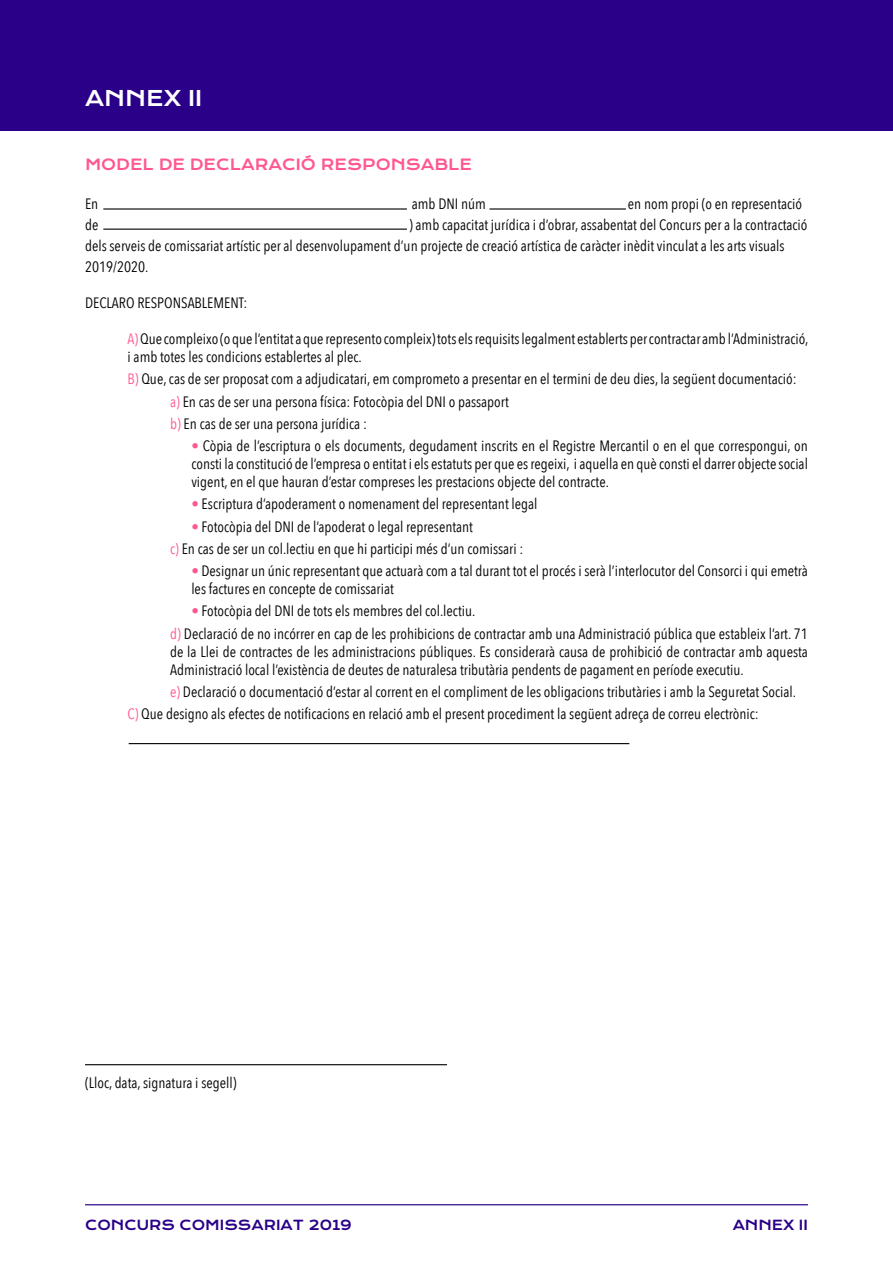
<style>
.page{position:relative;width:893px;height:1263px;background:#fff}
.page>*{position:absolute;margin:0;border:0;box-sizing:border-box;transform-origin:0 0}
.t1{font:21px "Krona One";color:#fff}
.t2{font:15px/18px "Avenir Next Condensed";color:#000}
.t3{font:15px "Krona One";color:#ff5791}
.t4{font:13.5px "Krona One";color:#290087}
.s1{color:#ff5791}
</style>
<div class="page">
<hr style="left:85px;top:1204px;width:723px;height:1px;background:#290087">
<div style="left:0;top:1px;width:893px;height:130px;background:#290087"></div>
<hr style="left:103px;top:208px;width:304px;height:2px;background:#000">
<hr style="left:489px;top:208px;width:137px;height:2px;background:#000">
<hr style="left:103px;top:229px;width:304px;height:1px;background:#000">
<hr style="left:129px;top:743px;width:500px;height:1px;background:#000">
<hr style="left:85px;top:1064px;width:362px;height:1px;background:#000">
<h1 class="t1" style="left:85px;top:85px;width:119px">ANNEX II</h1>
<p class="t3" style="left:85px;top:155px;width:388px">MODEL DE DECLARACIÓ RESPONSABLE</p>
<p class="t2" style="left:85px;top:194px;width:15px">En</p>
<p class="t2" style="left:412px;top:194px;width:76px">amb DNI núm</p>
<p class="t2" style="left:628px;top:194px;width:176px">en nom propi (o en representació</p>
<p class="t2" style="left:85px;top:215px;width:15px">de</p>
<p class="t2" style="left:85px;top:214px;width:724px;line-height:21px;text-indent:324px">) amb capacitat jurídica i d’obrar, assabentat del Concurs per a la contractació dels serveis de comissariat artístic per al desenvolupament d’un projecte de creació artística de caràcter inèdit vinculat a les arts visuals<br>2019/2020.</p>
<p class="t2" style="left:85px;top:293px;width:164px">DECLARO RESPONSABLEMENT:</p>
<p class="t2" style="left:128px;top:329px;width:682px"><span class="s1">A)</span> Que compleixo (o que l’entitat a que represento compleix) tots els requisits legalment establerts per contractar amb l’Administració, i amb totes les condicions establertes al plec.</p>
<p class="t2" style="left:170px;top:367px;width:628px;line-height:22.2px;text-indent:-43px"><span class="s1">B)</span> Que, cas de ser proposat com a adjudicatari, em comprometo a presentar en el termini de deu dies, la següent documentació: <span class="s1">a)</span> En cas de ser una persona física: Fotocòpia del DNI o passaport<br><span class="s1">b)</span> En cas de ser una persona jurídica :</p>
<p class="t2" style="left:191px;top:436px;width:618px;text-align:justify"><span class="s1">•</span> Còpia de l’escriptura o els documents, degudament inscrits en el Registre Mercantil o en el que correspongui, on consti la constitució de l’empresa o entitat i els estatuts per que es regeixi, i aquella en què consti el darrer objecte social vigent, en el que hauran d’estar compreses les prestacions objecte del contracte.</p>
<p class="t2" style="left:191px;top:494px;width:348px"><span class="s1">•</span> Escriptura d’apoderament o nomenament del representant legal</p>
<p class="t2" style="left:170px;top:515px;width:355px;line-height:22.2px;text-indent:21px"><span class="s1">•</span> Fotocòpia del DNI de l’apoderat o legal representant<br><span class="s1">c)</span> En cas de ser un col.lectiu en que hi participi més d’un comissari :</p>
<p class="t2" style="left:191px;top:561px;width:618px"><span class="s1">•</span> Designar un únic representant que actuarà com a tal durant tot el procés i serà l’interlocutor del Consorci i qui emetrà les factures en concepte de comissariat</p>
<p class="t2" style="left:170px;top:599px;width:639px;line-height:22.2px;text-indent:21px"><span class="s1">•</span> Fotocòpia del DNI de tots els membres del col.lectiu.<br><span class="s1">d)</span> Declaració de no incórrer en cap de les prohibicions de contractar amb una Administració pública que estableix l’art. 71</p>
<p class="t2" style="left:170px;top:642px;width:639px">de la Llei de contractes de les administracions públiques. Es considerarà causa de prohibició de contractar amb aquesta<br>Administració local l’existència de deutes de naturalesa tributària pendents de pagament en període executiu.</p>
<p class="t2" style="left:128px;top:680px;width:670px;line-height:22.2px;text-indent:43px"><span class="s1">e)</span> Declaració o documentació d’estar al corrent en el compliment de les obligacions tributàries i amb la Seguretat Social.<br><span class="s1">C)</span> Que designo als efectes de notificacions en relació amb el present procediment la següent adreça de correu electrònic:</p>
<p class="t2" style="left:85px;top:1073px;width:153px">(Lloc, data, signatura i segell)</p>
<p class="t4" style="left:85px;top:1216px;width:269px">CONCURS COMISSARIAT 2019</p>
<p class="t4" style="left:733px;top:1216px;width:77px">ANNEX II</p>
</div>
